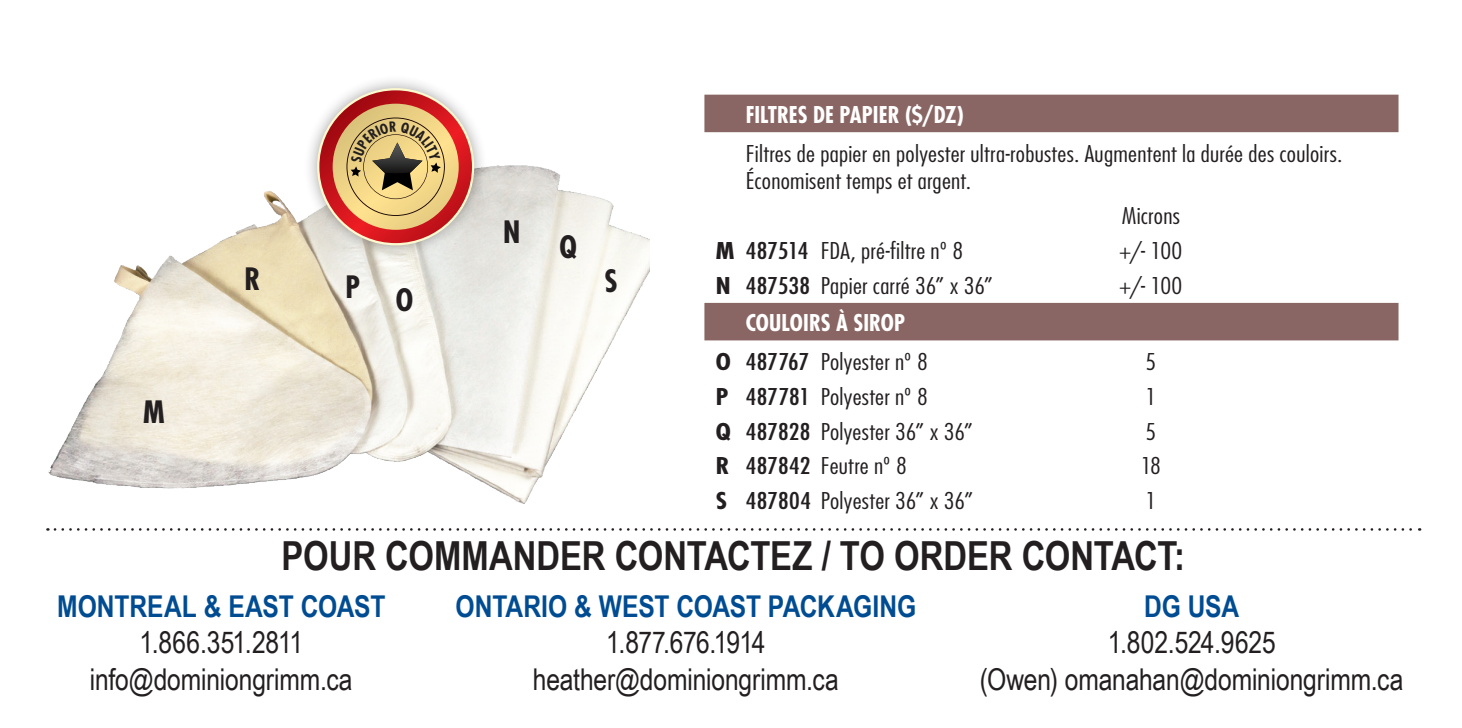
<style>
.page{position:relative;width:1462px;height:728px;background:#fff}
.page>*{position:absolute;margin:0;border:0;box-sizing:border-box;transform-origin:0 0}
.t1{font:700 40px "Arial Narrow";color:#231f20}
.t2{font:30px/36px "Arial Narrow";letter-spacing:-.005em;color:#231f20;text-align:center}
.t3{font:700 30px "Arial Narrow";letter-spacing:-.005em;color:#004c92}
.t4{font:700 condensed 30px "Futura Std";color:#231f20}
.t5{font:300 condensed 22.5px/27.5px "Futura Std";letter-spacing:.01em;color:#231f20;scale:1.15 1}
.t6{font:700 condensed 22.5px/39.2px "Futura Std";color:#fff;text-align:center}
.s1{font-weight:700}
.s2{font-weight:400}
.s3{color:#231f20}
.s4{font-weight:400;color:#231f20}
.s5{font-weight:300;color:#231f20}
</style>
<div class="page">
<img style="left:48px;top:165px;width:601px;height:339px">
<div style="left:704px;top:95px;width:694px;height:37px;background:#896663"></div>
<div style="left:704px;top:303px;width:694px;height:37px;background:#896663"></div>
<div style="left:303px;top:74px;width:185px;height:185px;background:#231f20;opacity:.38"></div>
<svg style="left:317px;top:88px;width:157px;height:157px"></svg>
<svg style="left:319px;top:90px;width:153px;height:153px;background:#c61b20"></svg>
<svg style="left:332px;top:104px;width:126px;height:126px;background:#eaca80"></svg>
<svg style="left:55px;top:528px;width:1364px;height:2px"></svg>
<svg style="left:346px;top:117px;width:99px;height:99px;background:#ceb373"></svg>
<h2 class="t4" style="left:503px;top:213px;width:19px">N</h2>
<h2 class="t4" style="left:559px;top:228px;width:19px">Q</h2>
<h2 class="t4" style="left:244px;top:260px;width:17px">R</h2>
<h2 class="t4" style="left:345px;top:268px;width:16px">P</h2>
<h2 class="t4" style="left:604px;top:262px;width:15px">S</h2>
<h2 class="t4" style="left:395px;top:280px;width:19px">O</h2>
<p class="t6" style="left:745px;top:95px;width:219px">FILTRES DE PAPIER ($/DZ)</p>
<p class="t5" style="left:745px;top:140px;width:520px">Filtres de papier en polyester ultra-robustes. Augmentent la durée des couloirs.<br>Économisent temps et argent.</p>
<p class="t5" style="left:1121px;top:202px;width:52px">Microns</p>
<p class="t5" style="left:715px;top:236px;width:217px"><span class="s1">M</span> <span class="s2">487514</span> FDA, pré-filtre nº 8</p>
<p class="t5" style="left:1119px;top:236px;width:56px">+/- 100</p>
<p class="t5" style="left:715px;top:271px;width:243px"><span class="s1">N</span> <span class="s2">487538</span> Papier carré 36” x 36”</p>
<p class="t5" style="left:1119px;top:271px;width:56px">+/- 100</p>
<p class="t6" style="left:715px;top:303px;width:214px">COULOIRS À SIROP<br><span class="s3">O</span> <span class="s4">487767</span> <span class="s5">Polyester nº 8</span></p>
<p class="t5" style="left:1145px;top:348px;width:11px">5</p>
<p class="t5" style="left:715px;top:382px;width:186px"><span class="s1">P</span> <span class="s2">487781</span> Polyester nº 8</p>
<p class="t5" style="left:1145px;top:382px;width:11px">1</p>
<p class="t5" style="left:715px;top:417px;width:225px"><span class="s1">Q</span> <span class="s2">487828</span> Polyester 36” x 36”</p>
<p class="t5" style="left:1145px;top:417px;width:11px">5</p>
<p class="t5" style="left:715px;top:452px;width:168px"><span class="s1">R</span> <span class="s2">487842</span> Feutre nº 8</p>
<p class="t5" style="left:1140px;top:452px;width:19px">18</p>
<p class="t5" style="left:715px;top:486px;width:225px"><span class="s1">S</span> <span class="s2">487804</span> Polyester 36” x 36”</p>
<p class="t5" style="left:1145px;top:486px;width:11px">1</p>
<h1 class="t1" style="left:281px;top:525px;width:904px">POUR COMMANDER CONTACTEZ / TO ORDER CONTACT:</h1>
<h2 class="t3" style="left:455px;top:583px;width:462px">ONTARIO &amp; WEST COAST PACKAGING</h2>
<h2 class="t2" style="left:533px;top:623px;width:307px">1.877.676.1914 heather@dominiongrimm.ca</h2>
<h2 class="t4" style="left:143px;top:393px;width:23px">M</h2>
<h2 class="t3" style="left:57px;top:583px;width:330px">MONTREAL &amp; EAST COAST</h2>
<h2 class="t2" style="left:90px;top:623px;width:264px">1.866.351.2811 info@dominiongrimm.ca</h2>
<h2 class="t3" style="left:1144px;top:583px;width:96px">DG USA</h2>
<h2 class="t2" style="left:980px;top:623px;width:425px">1.802.524.9625<br>(Owen) omanahan@dominiongrimm.ca</h2>
</div>
